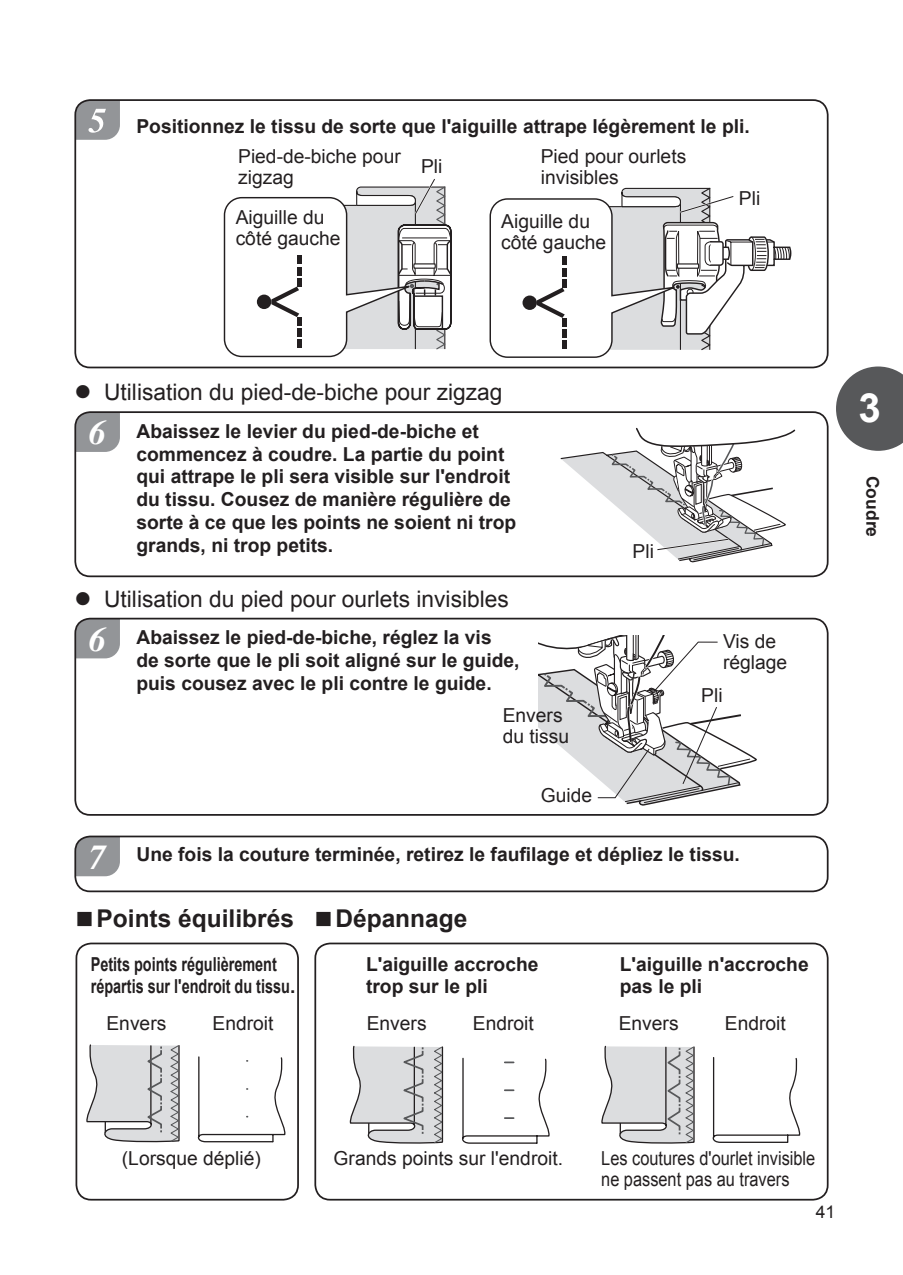
<style>
.page{position:relative;width:903px;height:1275px;background:#fff}
.page>*{position:absolute;margin:0;border:0;box-sizing:border-box;transform-origin:0 0}
.t1{font:700 40.25px "Arial";color:#fff}
.t2{font:italic 700 35px "Times";color:#fff}
.t3{font:700 24.5px "Arial";color:#231f20}
.t4{font:22.75px "Arial";color:#231f20}
.t5{font:700 19.25px/22.8px "Arial";color:#231f20}
.t6{font:19.25px/21px "Arial";color:#231f20}
.t7{font:700 19.25px/22.8px "Arial";color:#231f20;scale:.75 1}
.t8{font:19.25px/21px "Arial";color:#231f20;scale:.85 1}
.t9{font:700 17.5px "Arial";color:#231f20}
.t10{font:17.5px "Arial";color:#231f20}
</style>
<div class="page">
<svg style="left:836px;top:366px;width:67px;height:85px"></svg>
<div style="left:314px;top:943px;width:514px;height:257px;border:2px solid #231f20;border-radius:15px"></div>
<div style="left:76px;top:943px;width:223px;height:257px;border:2px solid #231f20;border-radius:15px"></div>
<div style="left:77px;top:414px;width:43px;height:38px;background:#939598"></div>
<div style="left:74px;top:411px;width:754px;height:166px;border:2px solid #231f20;border-radius:15px"></div>
<div style="left:76px;top:620px;width:44px;height:38px;background:#939598"></div>
<div style="left:74px;top:618px;width:754px;height:198px;border:2px solid #231f20;border-radius:15px"></div>
<div style="left:76px;top:838px;width:44px;height:38px;background:#939598"></div>
<div style="left:74px;top:836px;width:754px;height:56px;border:2px solid #231f20;border-radius:15px"></div>
<svg style="left:77px;top:102px;width:43px;height:38px;background:#9fa1a4"></svg>
<div style="left:74px;top:99px;width:754px;height:269px;border:2px solid #231f20;border-radius:15px"></div>
<svg style="left:86px;top:1044px;width:94px;height:98px;background:#cfcfd1"></svg>
<svg style="left:197px;top:1056px;width:88px;height:86px"></svg>
<svg style="left:350px;top:1046px;width:94px;height:98px;background:#cbcccd"></svg>
<svg style="left:462px;top:1057px;width:88px;height:87px"></svg>
<svg style="left:601px;top:1046px;width:94px;height:98px;background:#cecfd1"></svg>
<svg style="left:712px;top:1057px;width:88px;height:86px"></svg>
<svg style="left:539px;top:636px;width:218px;height:169px"></svg>
<svg style="left:489px;top:188px;width:302px;height:170px"></svg>
<svg style="left:561px;top:428px;width:234px;height:134px"></svg>
<svg style="left:224px;top:179px;width:227px;height:178px"></svg>
<p class="t5" style="left:136px;top:116px;width:615px">Positionnez le tissu de sorte que l'aiguille attrape légèrement le pli.</p>
<p class="t6" style="left:238px;top:146px;width:164px">Pied-de-biche pour zigzag</p>
<p class="t6" style="left:541px;top:146px;width:147px">Pied pour ourlets invisibles</p>
<p class="t6" style="left:421px;top:156px;width:23px">Pli</p>
<p class="t6" style="left:236px;top:207px;width:106px">Aiguille du côté gauche</p>
<p class="t6" style="left:501px;top:211px;width:106px">Aiguille du côté gauche</p>
<p class="t6" style="left:739px;top:188px;width:23px">Pli</p>
<p class="t4" style="left:104px;top:377px;width:400px">Utilisation du pied-de-biche pour zigzag</p>
<h2 class="t2" style="left:89px;top:412px;width:19px">6</h2>
<p class="t5" style="left:136px;top:420px;width:381px">Abaissez le levier du pied-de-biche et commencez à coudre. La partie du point qui attrape le pli sera visible sur l'endroit du tissu. Cousez de manière régulière de sorte à ce que les points ne soient ni trop grands, ni trop petits.</p>
<p class="t4" style="left:104px;top:584px;width:406px">Utilisation du pied pour ourlets invisibles</p>
<h2 class="t2" style="left:89px;top:619px;width:19px">6</h2>
<p class="t5" style="left:136px;top:627px;width:384px">Abaissez le pied-de-biche, réglez la vis<br>de sorte que le pli soit aligné sur le guide, puis cousez avec le pli contre le guide.</p>
<p class="t6" style="left:503px;top:705px;width:68px">Envers du tissu</p>
<p class="t6" style="left:541px;top:785px;width:53px">Guide</p>
<p class="t6" style="left:632px;top:541px;width:23px">Pli</p>
<p class="t6" style="left:723px;top:631px;width:66px">Vis de réglage</p>
<p class="t6" style="left:701px;top:685px;width:23px">Pli</p>
<h2 class="t2" style="left:89px;top:836px;width:19px">7</h2>
<p class="t5" style="left:136px;top:843px;width:605px">Une fois la couture terminée, retirez le faufilage et dépliez le tissu.</p>
<p class="t3" style="left:97px;top:902px;width:199px">Points équilibrés</p>
<p class="t3" style="left:335px;top:902px;width:134px">Dépannage</p>
<p class="t7" style="left:91px;top:953px;width:274px">Petits points régulièrement répartis sur l'endroit du tissu.</p>
<p class="t5" style="left:366px;top:953px;width:174px">L'aiguille accroche trop sur le pli</p>
<p class="t5" style="left:620px;top:953px;width:190px">L'aiguille n'accroche pas le pli</p>
<p class="t6" style="left:106px;top:1013px;width:61px">Envers</p>
<p class="t6" style="left:213px;top:1013px;width:62px">Endroit</p>
<p class="t6" style="left:367px;top:1013px;width:61px">Envers</p>
<p class="t6" style="left:473px;top:1013px;width:62px">Endroit</p>
<p class="t6" style="left:619px;top:1013px;width:61px">Envers</p>
<p class="t6" style="left:725px;top:1013px;width:62px">Endroit</p>
<h1 class="t1" style="left:858px;top:381px;width:24px">3</h1>
<p class="t9" style="left:884px;top:476px;width:63px;rotate:90deg">Coudre</p>
<p class="t6" style="left:122px;top:1148px;width:141px">(Lorsque déplié)</p>
<p class="t6" style="left:334px;top:1148px;width:231px">Grands points sur l'endroit.</p>
<p class="t8" style="left:601px;top:1148px;width:253px">Les coutures d'ourlet invisible ne passent pas au travers</p>
<p class="t10" style="left:816px;top:1201px;width:21px">41</p>
</div>
